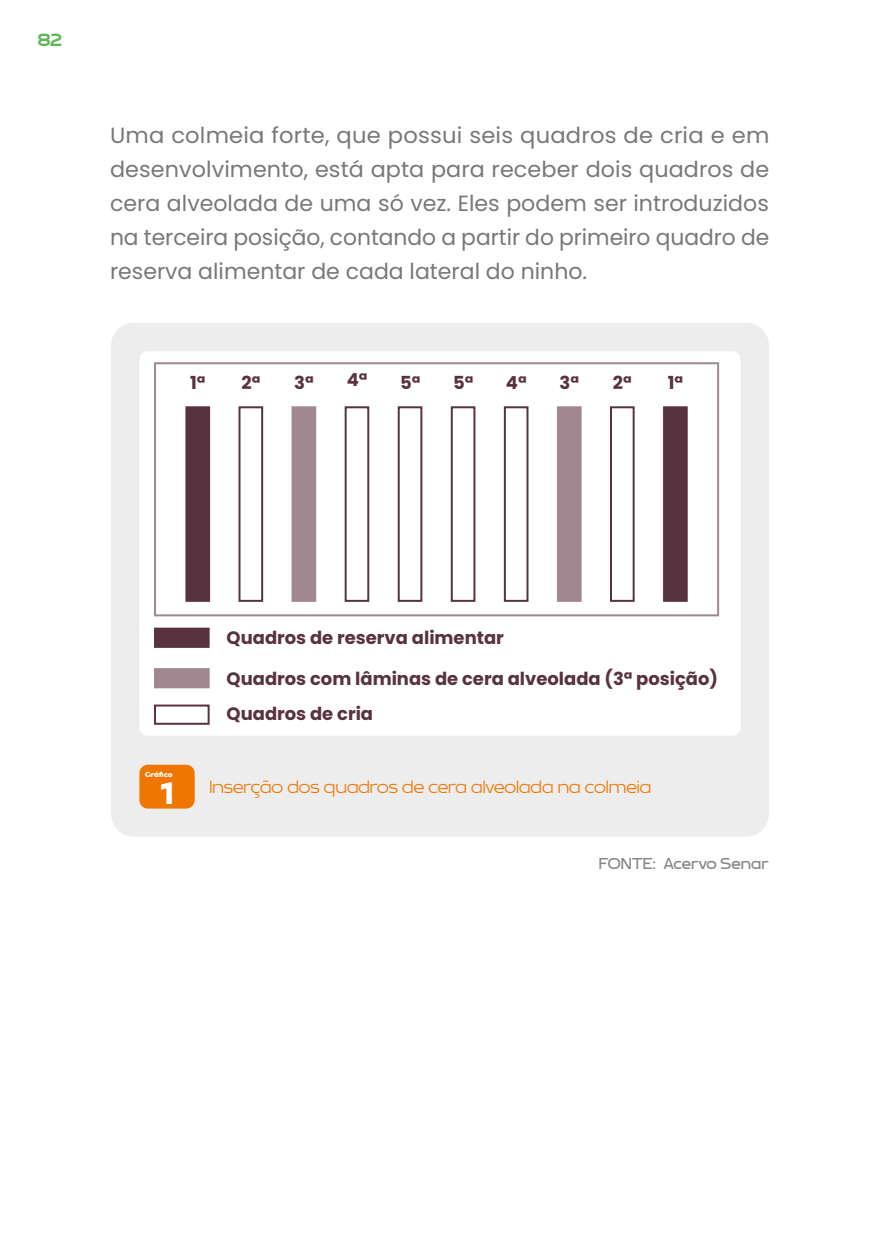
<style>
.page{position:relative;width:879px;height:1248px;background:#fff}
.page>*{position:absolute;margin:0;border:0;box-sizing:border-box;transform-origin:0 0}
.t1{font:900 31.6px "Brinnan";color:#fff}
.t2{font:22px/34px "Poppins";color:#787878;text-align:justify}
.t3{font:700 18px/35.8px "Poppins";color:#593240}
.t4{font:300 18px "Brinnan";color:#ee7601}
.t5{font:700 18px "Brinnan";color:#61b559}
.t6{font:16px "Brinnan";color:#878787}
.t7{font:900 7.6px "Brinnan";letter-spacing:-.02em;color:#fff}
</style>
<div class="page">
<div style="left:111px;top:322px;width:658px;height:514px;background:#ededed;border-radius:23px"></div>
<div style="left:139px;top:351px;width:601px;height:384px;background:#fff;border-radius:9px"></div>
<div style="left:154px;top:627px;width:56px;height:20px;background:#593240;border:2px solid #593240"></div>
<div style="left:154px;top:668px;width:56px;height:20px;background:#a18890"></div>
<div style="left:154px;top:704px;width:56px;height:20px;border:2px solid #593240"></div>
<div style="left:186px;top:407px;width:23px;height:194px;background:#593240"></div>
<div style="left:185px;top:406px;width:25px;height:196px;border:2px solid #593240"></div>
<div style="left:664px;top:407px;width:23px;height:194px;background:#593240"></div>
<div style="left:663px;top:406px;width:25px;height:196px;border:2px solid #593240"></div>
<div style="left:238px;top:406px;width:25px;height:196px;border:2px solid #593240"></div>
<div style="left:610px;top:406px;width:24px;height:196px;border:2px solid #593240"></div>
<div style="left:345px;top:406px;width:24px;height:196px;border:2px solid #593240"></div>
<div style="left:398px;top:406px;width:24px;height:196px;border:2px solid #593240"></div>
<div style="left:451px;top:406px;width:24px;height:196px;border:2px solid #593240"></div>
<div style="left:504px;top:406px;width:24px;height:196px;border:2px solid #593240"></div>
<div style="left:293px;top:407px;width:22px;height:194px;background:#a18890"></div>
<div style="left:292px;top:406px;width:24px;height:196px;border:2px solid #a18890"></div>
<div style="left:558px;top:407px;width:22px;height:194px;background:#a18890"></div>
<div style="left:557px;top:406px;width:24px;height:196px;border:2px solid #a18890"></div>
<div style="left:154px;top:362px;width:565px;height:254px;border:2px solid #a18890"></div>
<div style="left:139px;top:764px;width:56px;height:44px;background:#ee7601;border-radius:9px"></div>
<p class="t5" style="left:38px;top:30px;width:26px">82</p>
<p class="t2" style="left:110px;top:119px;width:661px">Uma colmeia forte, que possui seis quadros de cria e em desenvolvimento, está apta para receber dois quadros de cera alveolada de uma só vez. Eles podem ser introduzidos na terceira posição, contando a partir do primeiro quadro de reserva alimentar de cada lateral do ninho.</p>
<p class="t3" style="left:190px;top:365px;width:17px">1ª</p>
<p class="t3" style="left:241px;top:365px;width:20px">2ª</p>
<p class="t3" style="left:294px;top:365px;width:21px">3ª</p>
<p class="t3" style="left:347px;top:362px;width:22px">4ª</p>
<p class="t3" style="left:400px;top:365px;width:22px">5ª</p>
<p class="t3" style="left:453px;top:364px;width:22px">5ª</p>
<p class="t3" style="left:506px;top:365px;width:22px">4ª</p>
<p class="t3" style="left:559px;top:365px;width:21px">3ª</p>
<p class="t3" style="left:613px;top:365px;width:20px">2ª</p>
<p class="t3" style="left:668px;top:365px;width:17px">1ª</p>
<p class="t7" style="left:145px;top:769px;width:29px">Gráfico</p>
<h1 class="t1" style="left:160px;top:773px;width:15px">1</h1>
<p class="t3" style="left:227px;top:619px;width:279px">Quadros de reserva alimentar</p>
<p class="t3" style="left:227px;top:660px;width:493px">Quadros com lâminas de cera alveolada (3ª posição)<br>Quadros de cria</p>
<p class="t4" style="left:209px;top:777px;width:443px">Inserção dos quadros de cera alveolada na colmeia</p>
<p class="t6" style="left:599px;top:854px;width:172px">FONTE: Acervo Senar</p>
</div>
